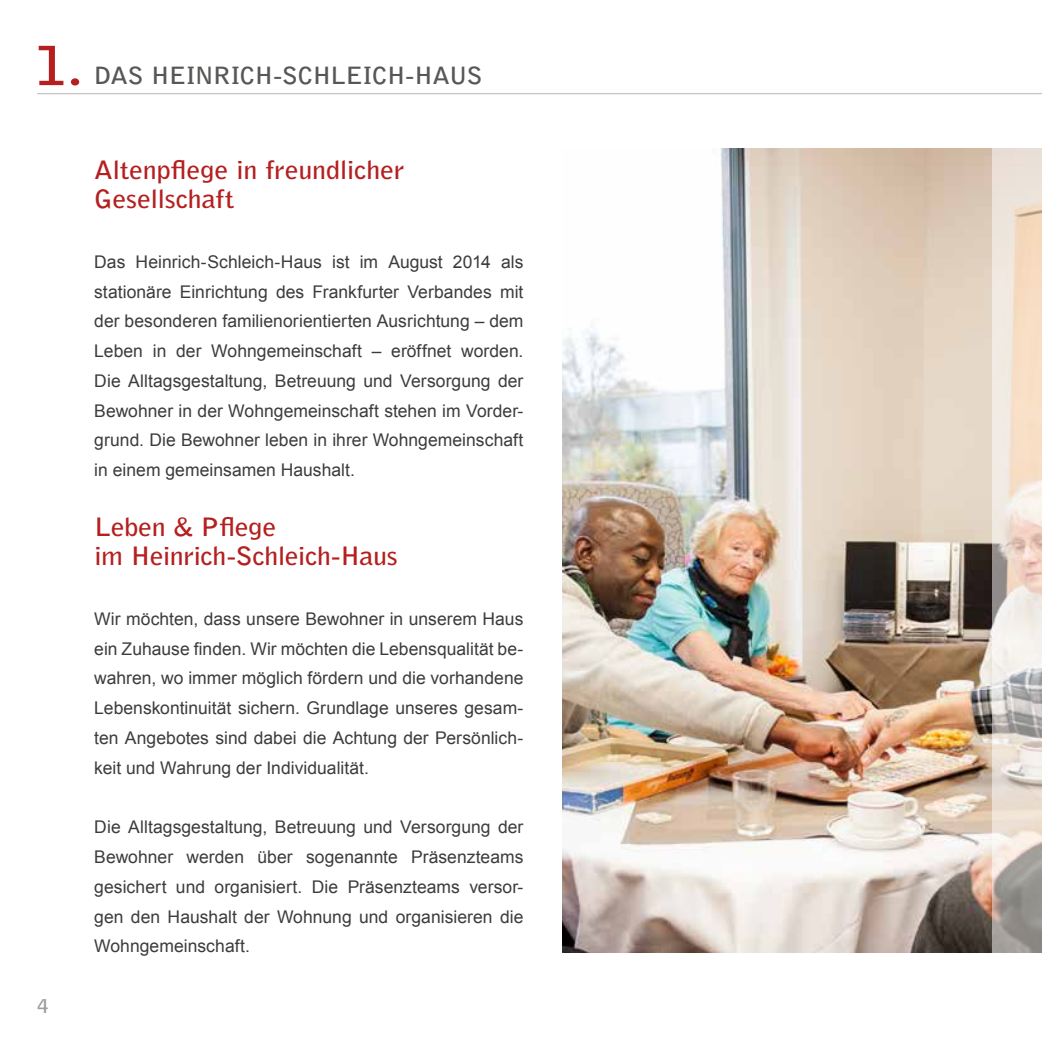
<style>
.page{position:relative;width:1042px;height:1042px;background:#fff}
.page>*{position:absolute;margin:0;border:0;box-sizing:border-box;transform-origin:0 0}
.t1{font:700 53.55px "Bell Gothic Std";color:#b51f1f;scale:1.11 1}
.t2{font:700 25.2px/29.8px "Bell Gothic Std";letter-spacing:-.015em;color:#b51f1f;scale:1.11 1}
.t3{font:700 23.62px "Bell Gothic Std";letter-spacing:-.035em;color:#575756;scale:1.11 1}
.t4{font:700 18.9px "Bell Gothic Std";color:#9d9d9c;scale:1.11 1}
.t5{font:17.5px/29.8px "Arial";color:#3c3c3b;text-align:justify}
</style>
<div class="page">
<hr style="left:37px;top:93px;width:1005px;height:1px;background:#c6c6c6">
<img style="left:563px;top:149px;width:429px;height:803px">
<svg style="left:992px;top:148px;width:50px;height:805px;background:#e0d4ca"></svg>
<h1 class="t1" style="left:35px;top:33px;width:45px">1.</h1>
<h3 class="t3" style="left:94px;top:61px;width:352px">DAS HEINRICH-SCHLEICH-HAUS</h3>
<p class="t4" style="left:37px;top:994px;width:12px">4</p>
<h2 class="t2" style="left:94px;top:155px;width:281px">Altenpflege in freundlicher<br>Gesellschaft</h2>
<p class="t5" style="left:94px;top:247px;width:431px">Das Heinrich-Schleich-Haus ist im August 2014 als stationäre Einrichtung des Frankfurter Verbandes mit der besonderen familienorientierten Ausrichtung – dem Leben in der Wohngemeinschaft – eröffnet worden.<br>Die Alltagsgestaltung, Betreuung und Versorgung der Bewohner in der Wohngemeinschaft stehen im Vorder&shy;grund. Die Bewohner leben in ihrer Wohngemeinschaft in einem gemeinsamen Haushalt.</p>
<h2 class="t2" style="left:94px;top:512px;width:275px">Leben &amp; Pflege<br>im Heinrich-Schleich-Haus</h2>
<p class="t5" style="left:94px;top:604px;width:431px">Wir möchten, dass unsere Bewohner in unserem Haus ein Zuhause finden. Wir möchten die Lebensqualität be&shy;wahren, wo immer möglich fördern und die vorhandene Lebenskontinuität sichern. Grundlage unseres gesam&shy;ten Angebotes sind dabei die Achtung der Persönlich&shy;keit und Wahrung der Individualität.</p>
<p class="t5" style="left:94px;top:812px;width:431px">Die Alltagsgestaltung, Betreuung und Versorgung der Bewohner werden über sogenannte Präsenzteams gesichert und organisiert. Die Präsenzteams versor&shy;gen den Haushalt der Wohnung und organisieren die Wohngemeinschaft.</p>
</div>
